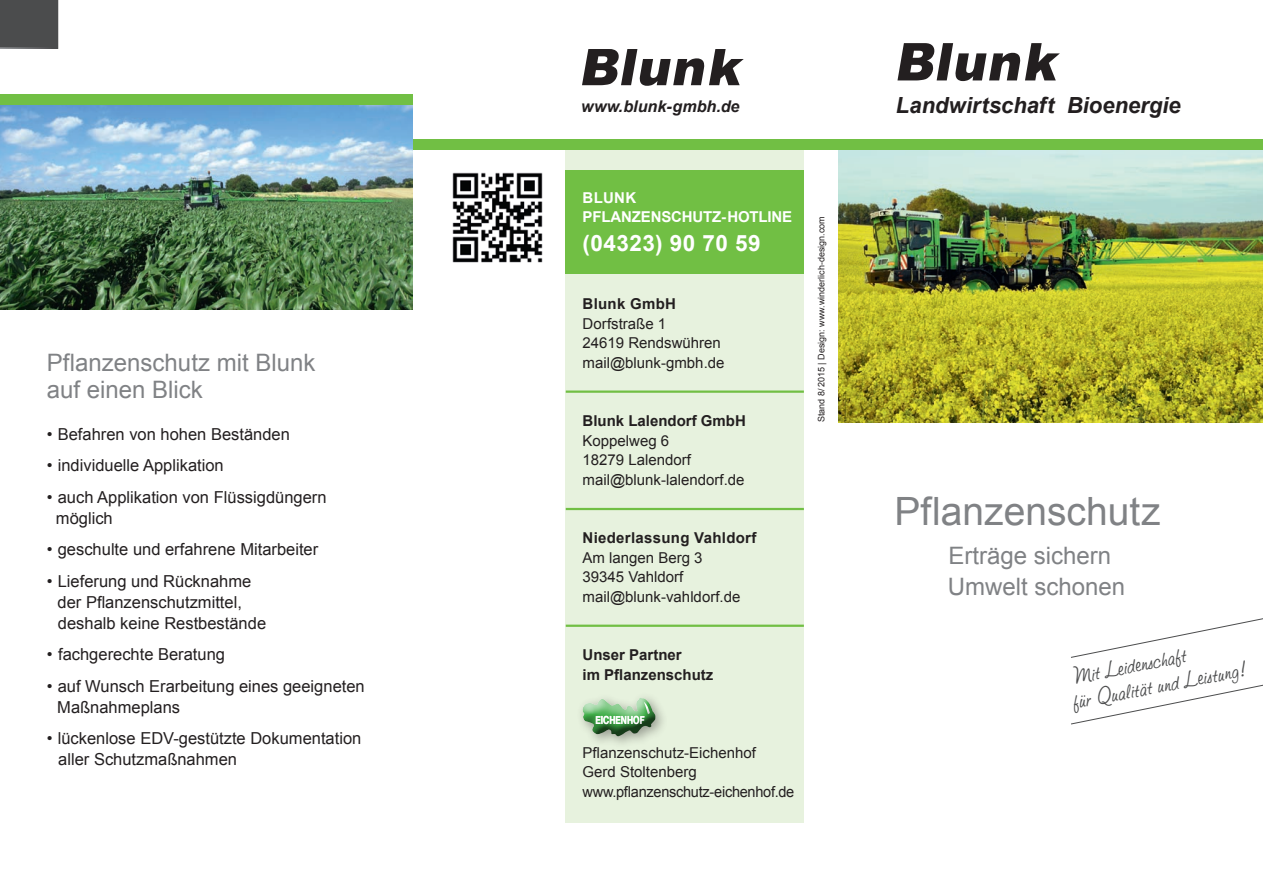
<style>
.page{position:relative;width:1263px;height:893px;background:#fff}
.page>*{position:absolute;margin:0;border:0;box-sizing:border-box;transform-origin:0 0}
.t1{font:39px "Arial";color:#808285}
.t2{font:25.05px "AT Studio Script";color:#4b4c4d}
.Head_grau_groß_neu{font:24px "Arial";color:#808285}
.zwischenhead{font:700 22.5px "Arial";letter-spacing:.02em;color:#fff}
.t3{font:italic 700 22.2px "Arial";letter-spacing:-.005em;color:#231f20}
.Fliestext_blau{font:16.5px "Arial";color:#231f20}
.lauftext{font:italic 700 16.2px "Arial";color:#231f20}
.Fliestext_blau-2{font:15px "Arial";color:#231f20}
.lauftext-2{font:15px "Arial";color:#231f20}
.Fliestext_blau-3{font:700 15px "Arial";color:#231f20}
.Fliestext_blau-4{font:15px "Arial";letter-spacing:-.02em;color:#231f20}
.zwischenhead-2{font:700 15px "Arial";letter-spacing:-.01em;color:#fff}
.Fliestext_blau-5{font:700 15px "Arial";letter-spacing:.02em;color:#231f20}
.zwischenhead-3{font:700 15px "Arial";letter-spacing:.02em;color:#231f20}
.head_grün{font:700 11.25px "Helvetica Neue";color:#fff;scale:.74 1}
.Fliestext_blau-6{font:9px "Arial";color:#231f20}
</style>
<div class="page">
<div style="left:566px;top:144px;width:238px;height:679px;background:#e7f2de"></div>
<hr style="left:566px;top:390px;width:238px;height:3px;background:#71bf44">
<hr style="left:566px;top:508px;width:238px;height:2px;background:#71bf44">
<hr style="left:566px;top:625px;width:238px;height:2px;background:#71bf44">
<img style="left:838px;top:150px;width:425px;height:272px">
<div style="left:402px;top:139px;width:861px;height:11px;background:#71bf44"></div>
<svg style="left:897px;top:43px;width:163px;height:38px"></svg>
<img style="left:0;top:105px;width:412px;height:205px">
<div style="left:0;top:94px;width:412px;height:11px;background:#71bf44"></div>
<img style="left:452px;top:172px;width:91px;height:91px">
<svg style="left:582px;top:49px;width:162px;height:37px"></svg>
<svg style="left:1071px;top:618px;width:192px;height:40px"></svg>
<svg style="left:1071px;top:684px;width:192px;height:41px"></svg>
<div style="left:576px;top:691px;width:92px;height:58px;background:#231f20;opacity:.4"></div>
<div style="left:582px;top:697px;width:76px;height:41px;background:#e5f0dc"></div>
<div style="left:582px;top:698px;width:76px;height:40px;background:#231f20;opacity:.75"></div>
<div style="left:566px;top:170px;width:238px;height:103px;background:#71bf44"></div>
<div style="left:0;top:0;width:58px;height:49px;background:#4b4c4d"></div>
<p class="Head_grau_groß_neu" style="left:47px;top:346px;width:270px">Pflanzenschutz mit Blunk</p>
<p class="Head_grau_groß_neu" style="left:47px;top:373px;width:158px">auf einen Blick</p>
<p class="Fliestext_blau" style="left:47px;top:423px;width:245px">• Befahren von hohen Beständen</p>
<p class="Fliestext_blau" style="left:47px;top:454px;width:179px">• individuelle Applikation</p>
<p class="Fliestext_blau" style="left:47px;top:486px;width:281px">• auch Applikation von Flüssigdüngern</p>
<p class="Fliestext_blau" style="left:56px;top:507px;width:58px">möglich</p>
<p class="Fliestext_blau" style="left:47px;top:538px;width:273px">• geschulte und erfahrene Mitarbeiter</p>
<p class="Fliestext_blau" style="left:47px;top:570px;width:206px">• Lieferung und Rücknahme</p>
<p class="Fliestext_blau" style="left:58px;top:591px;width:186px">der Pflanzenschutzmittel,</p>
<p class="Fliestext_blau" style="left:58px;top:612px;width:210px">deshalb keine Restbestände</p>
<p class="Fliestext_blau" style="left:47px;top:643px;width:180px">• fachgerechte Beratung</p>
<p class="Fliestext_blau" style="left:47px;top:675px;width:319px">• auf Wunsch Erarbeitung eines geeigneten</p>
<p class="Fliestext_blau" style="left:57px;top:696px;width:124px">Maßnahmeplans</p>
<p class="Fliestext_blau" style="left:47px;top:727px;width:316px">• lückenlose EDV-gestützte Dokumentation</p>
<p class="Fliestext_blau" style="left:58px;top:748px;width:180px">aller Schutzmaßnahmen</p>
<p class="lauftext" style="left:581px;top:96px;width:160px">www.blunk-gmbh.de</p>
<p class="t3" style="left:896px;top:90px;width:287px">Landwirtschaft Bioenergie</p>
<p class="zwischenhead-2" style="left:582px;top:187px;width:55px">BLUNK</p>
<p class="zwischenhead-2" style="left:582px;top:207px;width:211px">PFLANZENSCHUTZ-HOTLINE</p>
<p class="zwischenhead" style="left:582px;top:228px;width:180px">(04323) 90 70 59</p>
<p class="zwischenhead-3" style="left:582px;top:294px;width:95px">Blunk GmbH</p>
<p class="lauftext-2" style="left:582px;top:314px;width:85px">Dorfstraße 1</p>
<p class="lauftext-2" style="left:582px;top:333px;width:140px">24619 Rendswühren</p>
<p class="Fliestext_blau-2" style="left:582px;top:353px;width:143px">mail@blunk-gmbh.de</p>
<p class="Fliestext_blau-3" style="left:582px;top:411px;width:165px">Blunk Lalendorf GmbH</p>
<p class="lauftext-2" style="left:582px;top:431px;width:88px">Koppelweg 6</p>
<p class="lauftext-2" style="left:582px;top:450px;width:110px">18279 Lalendorf</p>
<p class="Fliestext_blau-2" style="left:582px;top:470px;width:163px">mail@blunk-lalendorf.de</p>
<p class="Fliestext_blau-5" style="left:582px;top:528px;width:175px">Niederlassung Vahldorf</p>
<p class="Fliestext_blau-2" style="left:582px;top:548px;width:122px">Am langen Berg 3</p>
<p class="Fliestext_blau-2" style="left:582px;top:567px;width:102px">39345 Vahldorf</p>
<p class="Fliestext_blau-2" style="left:582px;top:587px;width:159px">mail@blunk-vahldorf.de</p>
<p class="Fliestext_blau-3" style="left:582px;top:645px;width:101px">Unser Partner</p>
<p class="Fliestext_blau-3" style="left:582px;top:664px;width:132px">im Pflanzenschutz</p>
<p class="head_grün" style="left:595px;top:711px;width:68px">EICHENHOF</p>
<p class="Fliestext_blau-2" style="left:582px;top:743px;width:175px">Pflanzenschutz-Eichenhof</p>
<p class="Fliestext_blau-2" style="left:582px;top:762px;width:116px">Gerd Stoltenberg</p>
<p class="Fliestext_blau-4" style="left:582px;top:782px;width:213px">www.pflanzenschutz-eichenhof.de</p>
<p class="Fliestext_blau-6" style="left:815px;top:422px;width:207px;rotate:-90deg">Stand 8/ 2015 | Design: www.winderlich-design.com</p>
<p class="t1" style="left:894px;top:486px;width:268px">Pflanzenschutz</p>
<p class="Head_grau_groß_neu" style="left:948px;top:540px;width:164px">Erträge sichern</p>
<p class="Head_grau_groß_neu" style="left:948px;top:571px;width:179px">Umwelt schonen</p>
<p class="t2" style="left:1071px;top:663px;width:117px;rotate:-11deg">Mit Leidenschaft</p>
<p class="t2" style="left:1071px;top:688px;width:179px;rotate:-11deg">für Qualität und Leistung!</p>
</div>
